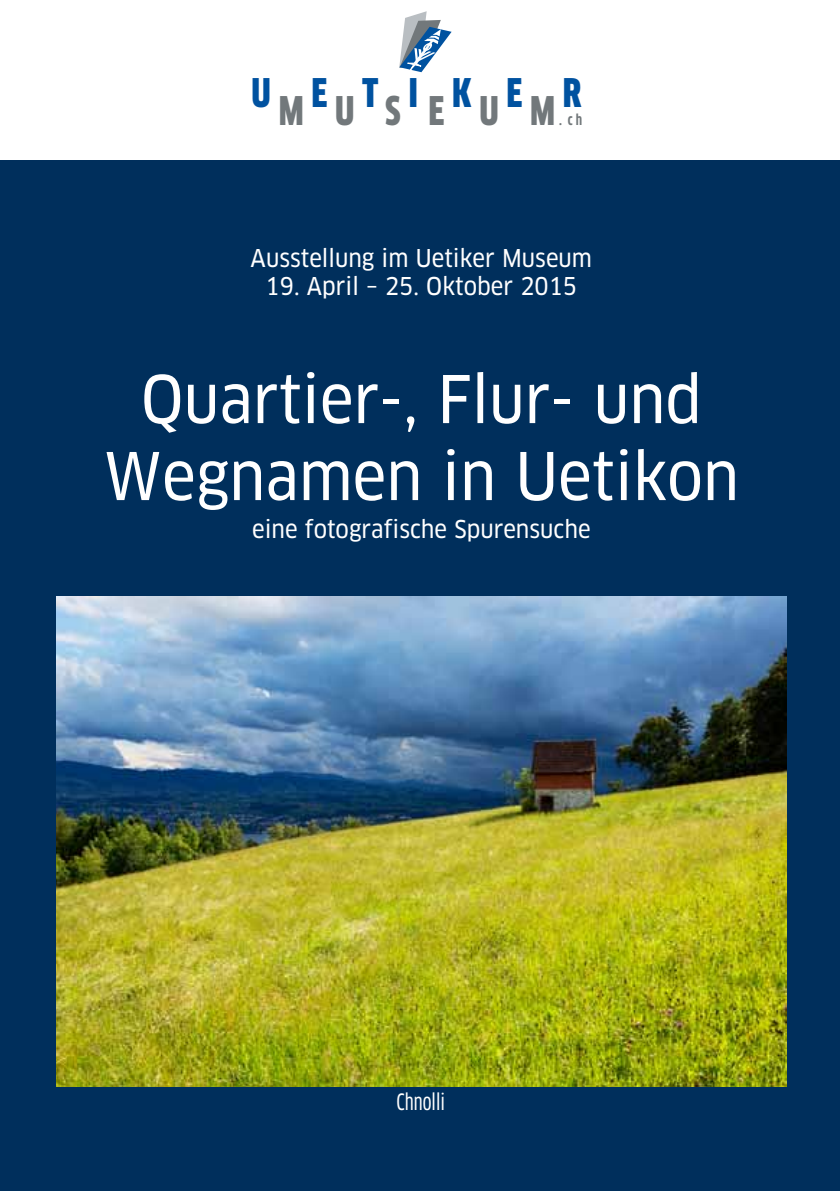
<style>
.page{position:relative;width:840px;height:1191px;background:#fff}
.page>*{position:absolute;margin:0;border:0;box-sizing:border-box;transform-origin:0 0}
.t1{font:64.2px/77px "Clan Narrow News";color:#fff;text-align:center}
.t2{font:38.6px "Clan Cond Black SC";color:#0052a0}
.t3{font:38.6px "Clan Cond Black SC";color:#72787b}
.t4{font:24px "Clan Narrow News";color:#fff}
.t5{font:22px "Clan Cond News";color:#fff}
.t6{font:700 14.4px "Clan Cond";color:#72787b}
</style>
<div class="page">
<div style="left:0;top:160px;width:839px;height:1031px;background:#002f5c"></div>
<svg style="left:399px;top:11px;width:52px;height:62px"></svg>
<img style="left:57px;top:597px;width:728px;height:489px">
<h2 class="t2" style="left:251px;top:69px;width:21px">U</h2>
<h2 class="t3" style="left:278px;top:87px;width:26px">M</h2>
<h2 class="t2" style="left:311px;top:69px;width:17px">E</h2>
<h2 class="t3" style="left:335px;top:87px;width:21px">U</h2>
<h2 class="t2" style="left:362px;top:69px;width:18px">T</h2>
<h2 class="t3" style="left:385px;top:87px;width:17px">S</h2>
<h2 class="t2" style="left:408px;top:69px;width:11px">I</h2>
<h2 class="t3" style="left:428px;top:87px;width:17px">E</h2>
<h2 class="t2" style="left:452px;top:69px;width:21px">K</h2>
<h2 class="t3" style="left:479px;top:87px;width:21px">U</h2>
<h2 class="t2" style="left:506px;top:69px;width:17px">E</h2>
<h2 class="t2" style="left:562px;top:69px;width:20px">R</h2>
<p class="t6" style="left:559px;top:111px;width:24px">.ch</p>
<h2 class="t3" style="left:530px;top:87px;width:26px">M</h2>
<p class="t4" style="left:250px;top:243px;width:343px">Ausstellung im Uetiker Museum</p>
<p class="t4" style="left:265px;top:271px;width:313px">19. April – 25. Oktober 2015</p>
<h1 class="t1" style="left:104px;top:362px;width:636px">Quartier-, Flur- und<br>Wegnamen in Uetikon</h1>
<p class="t4" style="left:252px;top:514px;width:340px">eine fotografische Spurensuche</p>
<p class="t5" style="left:396px;top:1088px;width:50px">Chnolli</p>
</div>
